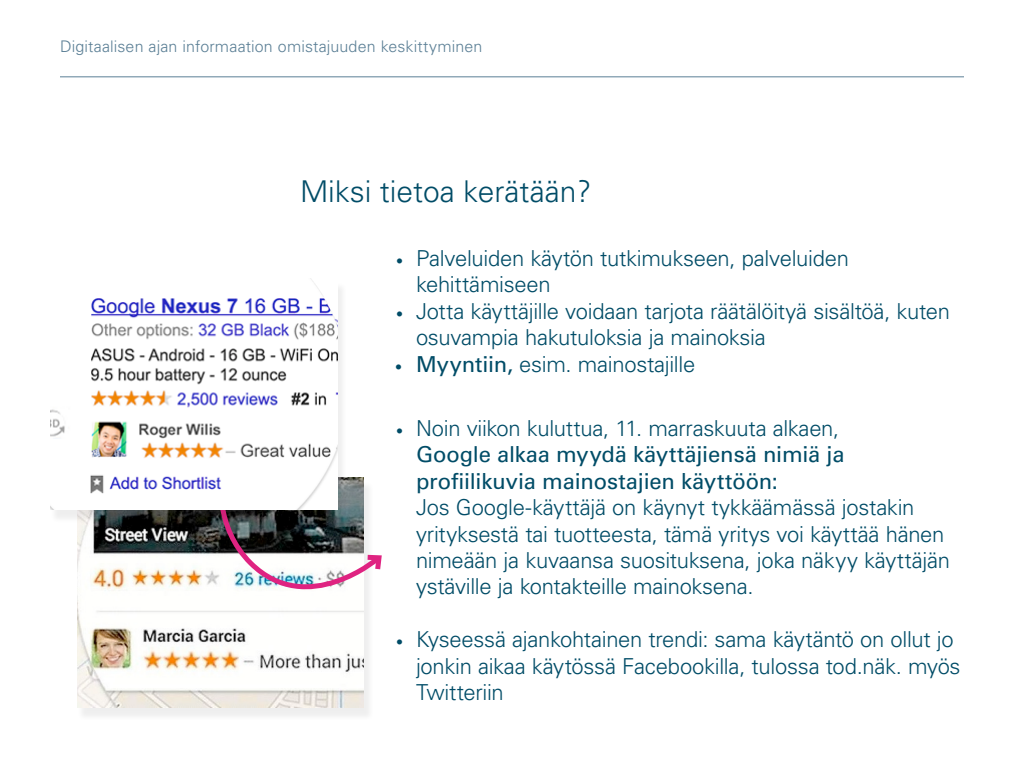
<style>
.page{position:relative;width:1024px;height:768px;background:#fff}
.page>*{position:absolute;margin:0;border:0;box-sizing:border-box;transform-origin:0 0}
.otsikko{font:300 30px "Univers LT Std";color:#004c67}
.leipis{font:300 22px/26.4px "Univers LT Std";letter-spacing:-.015em;color:#004c67}
.t1{font:300 16px "Univers LT Std";letter-spacing:.01em;color:#5c8096}
.s1{font-size:14px}
.s2{font-weight:400;font-size:14px}
.s3{font-weight:400}
</style>
<div class="page">
<hr style="left:60px;top:76px;width:904px;height:1px;background:#5c8096">
<div style="left:77px;top:481px;width:297px;height:241px;background:#000;opacity:.07"></div>
<img style="left:77px;top:524px;width:287px;height:184px">
<svg style="left:214px;top:477px;width:168px;height:149px"></svg>
<div style="left:50px;top:282px;width:298px;height:242px;background:#000;opacity:.07"></div>
<img style="left:50px;top:278px;width:288px;height:232px">
<p class="t1" style="left:60px;top:36px;width:424px">Digitaalisen ajan informaation omistajuuden keskittyminen</p>
<p class="otsikko" style="left:300px;top:173px;width:293px">Miksi tietoa kerätään?</p>
<p class="leipis" style="left:416px;top:245px;width:434px;text-indent:-20px"><span class="s1">•</span> Palveluiden käytön tutkimukseen, palveluiden kehittämiseen</p>
<p class="leipis" style="left:416px;top:298px;width:536px;text-indent:-20px"><span class="s1">•</span> Jotta käyttäjille voidaan tarjota räätälöityä sisältöä, kuten osuvampia hakutuloksia ja mainoksia</p>
<p class="leipis" style="left:396px;top:351px;width:301px"><span class="s2">•</span> <span class="s3">Myyntiin,</span> esim. mainostajille</p>
<p class="leipis" style="left:416px;top:415px;width:536px;text-indent:-20px"><span class="s1">•</span> Noin viikon kuluttua, 11. marraskuuta alkaen,<br><span class="s3">Google alkaa myydä käyttäjiensä nimiä ja profiilikuvia mainostajien käyttöön:<br></span>Jos Google-käyttäjä on käynyt tykkäämässä jostakin yrityksestä tai tuotteesta, tämä yritys voi käyttää hänen nimeään ja kuvaansa suosituksena, joka näkyy käyttäjän ystäville ja kontakteille mainoksena.</p>
<p class="leipis" style="left:416px;top:626px;width:546px;text-indent:-20px"><span class="s1">•</span> Kyseessä ajankohtainen trendi: sama käytäntö on ollut jo jonkin aikaa käytössä Facebookilla, tulossa tod.näk. myös<br>Twitteriin</p>
</div>
